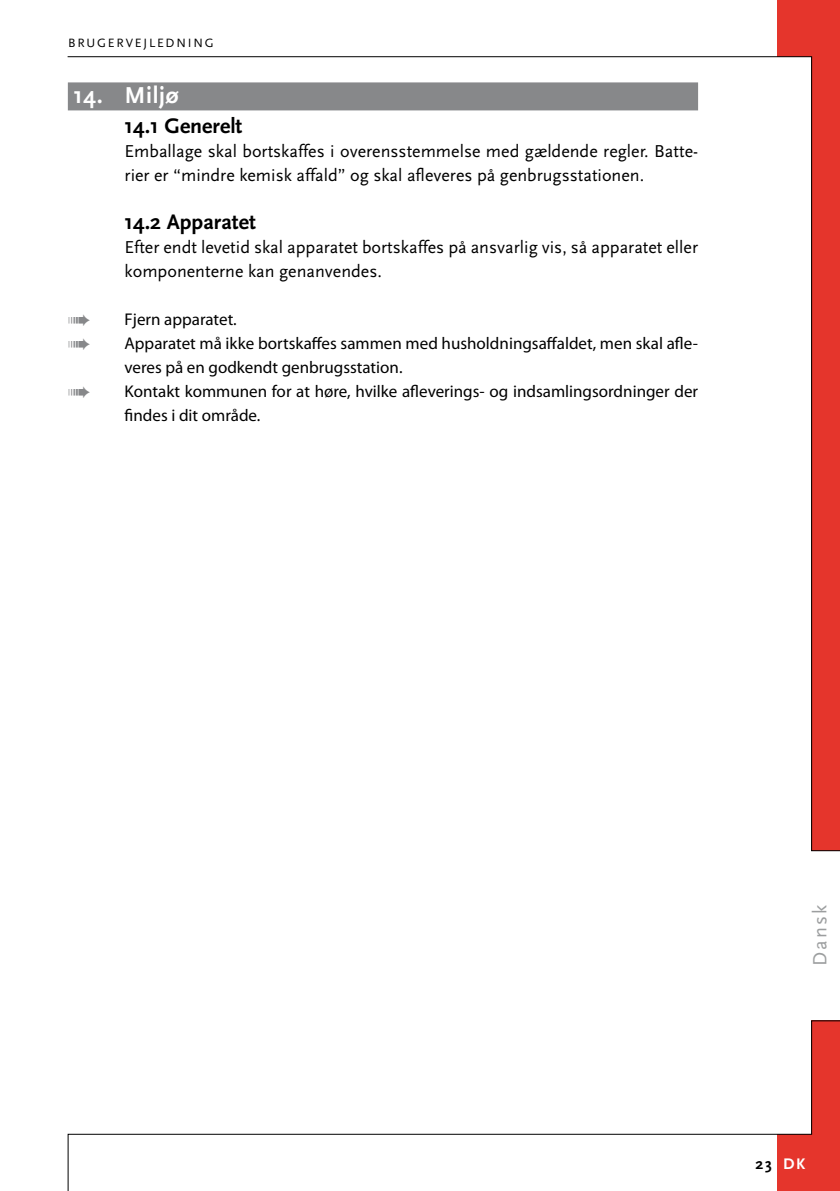
<style>
.page{position:relative;width:840px;height:1191px;background:#fff}
.page>*{position:absolute;margin:0;border:0;box-sizing:border-box;transform-origin:0 0}
.t1{font:700 24px "Scala Sans";letter-spacing:.025em;color:#fff}
.t2{font:700 22px "Scala Sans";color:#000}
.t3{font:20px "Scala Sans";letter-spacing:.105em;color:#9c9e9f}
.t4{font:18px/24px "Scala Sans";color:#000}
.t5{font:17px/24px "Myriad Pro";color:#000}
.t6{font:700 16px "Scala Sans";color:#000}
.t7{font:700 16px "Scala Sans";color:#fff}
.t8{font:12.6px "Scala Sans";letter-spacing:.145em;color:#000}
</style>
<div class="page">
<svg style="left:810px;top:57px;width:29px;height:794px;background:#dd3a31"></svg>
<svg style="left:811px;top:1020px;width:28px;height:114px;background:#da322a"></svg>
<div style="left:68px;top:82px;width:629px;height:28px;background:#87888a"></div>
<div style="left:777px;top:1134px;width:62px;height:57px;background:#e5352c"></div>
<div style="left:777px;top:0;width:62px;height:57px;background:#e5352c"></div>
<hr style="left:68px;top:56px;width:743px;height:1px;background:#000">
<svg style="left:68px;top:1133px;width:743px;height:58px"></svg>
<p class="t8" style="left:68px;top:36px;width:147px">BRUGERVEJLEDNING</p>
<h1 class="t1" style="left:73px;top:82px;width:106px">14. Miljø</h1>
<p class="t2" style="left:124px;top:114px;width:119px">14.1 Generelt</p>
<p class="t4" style="left:124px;top:140px;width:574px">Emballage skal bortskaffes i overensstemmelse med gældende regler. Batte&shy;rier er “mindre kemisk affald” og skal afleveres på genbrugsstationen.</p>
<p class="t2" style="left:124px;top:210px;width:133px">14.2 Apparatet</p>
<p class="t4" style="left:124px;top:236px;width:574px">Efter endt levetid skal apparatet bortskaffes på ansvarlig vis, så apparatet eller komponenterne kan genanvendes.</p>
<p class="t5" style="left:124px;top:307px;width:114px">Fjern apparatet.</p>
<p class="t5" style="left:124px;top:331px;width:574px">Apparatet må ikke bortskaffes sammen med husholdningsaffaldet, men skal afle&shy;veres på en godkendt genbrugsstation.</p>
<p class="t5" style="left:124px;top:379px;width:574px">Kontakt kommunen for at høre, hvilke afleverings- og indsamlingsordninger der findes i dit område.</p>
<p class="t3" style="left:808px;top:966px;width:63px;rotate:-90deg">Dansk</p>
<p class="t6" style="left:755px;top:1154px;width:18px">23</p>
<p class="t7" style="left:782px;top:1154px;width:24px">DK</p>
</div>
